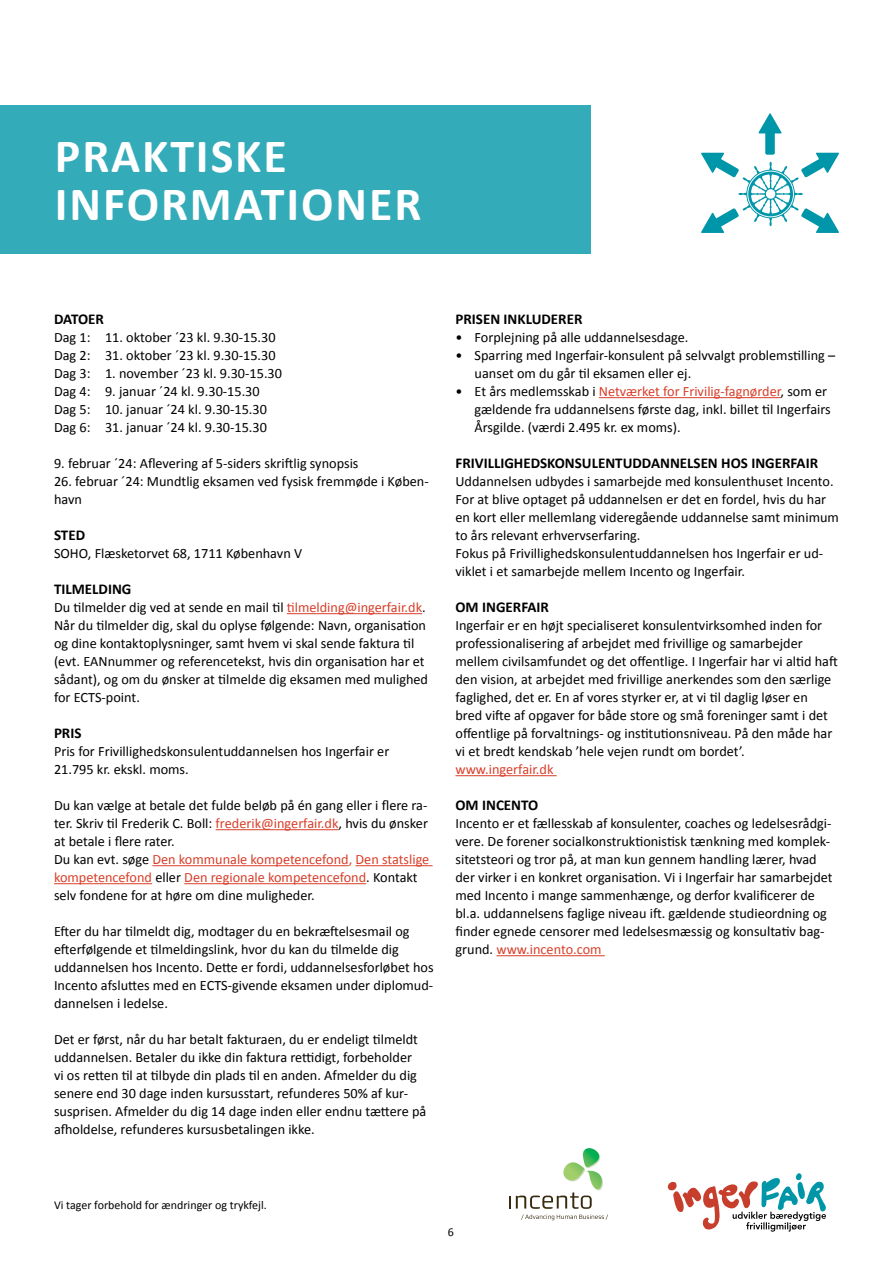
<style>
.page{position:relative;width:893px;height:1263px;background:#fff}
.page>*{position:absolute;margin:0;border:0;box-sizing:border-box;transform-origin:0 0}
.t1{font:700 48px/48px "Calibri";letter-spacing:.04em;color:#fff}
.t2{font:700 15px "Calibri";color:#000}
.t3{font:14.25px/18px "Calibri";color:#000}
.t4{font:14.25px "Calibri";color:#d83e29}
.t5{font:12px "Calibri";color:#000}
.s1{color:#d83e29}
</style>
<div class="page">
<div style="left:0;top:105px;width:591px;height:149px;background:#33abb9"></div>
<hr style="left:287px;top:613px;width:135px;height:1px;background:#d83e29">
<hr style="left:216px;top:829px;width:123px;height:1px;background:#d83e29">
<hr style="left:152px;top:865px;width:197px;height:1px;background:#d83e29">
<hr style="left:356px;top:865px;width:77px;height:1px;background:#d83e29">
<hr style="left:54px;top:883px;width:98px;height:1px;background:#d83e29">
<hr style="left:184px;top:883px;width:182px;height:1px;background:#d83e29">
<hr style="left:599px;top:397px;width:182px;height:1px;background:#d83e29">
<hr style="left:455px;top:775px;width:102px;height:1px;background:#d83e29">
<hr style="left:496px;top:955px;width:109px;height:1px;background:#d83e29">
<svg style="left:668px;top:1173px;width:158px;height:58px"></svg>
<svg style="left:509px;top:1148px;width:99px;height:72px"></svg>
<svg style="left:701px;top:113px;width:138px;height:120px"></svg>
<h1 class="t1" style="left:55px;top:131px;width:368px">PRAKTISKE<br>INFORMATIONER</h1>
<p class="t2" style="left:54px;top:308px;width:51px">DATOER</p>
<p class="t3" style="left:54px;top:328px;width:230px">Dag 1: 11. oktober ´23 kl. 9.30-15.30<br>Dag 2: 31. oktober ´23 kl. 9.30-15.30<br>Dag 3: 1. november ´23 kl. 9.30-15.30<br>Dag 4: 9. januar ´24 kl. 9.30-15.30<br>Dag 5: 10. januar ´24 kl. 9.30-15.30<br>Dag 6: 31. januar ´24 kl. 9.30-15.30</p>
<p class="t3" style="left:54px;top:454px;width:306px">9. februar ´24: Aflevering af 5-siders skriftlig synopsis</p>
<p class="t3" style="left:54px;top:472px;width:376px">26. februar ´24: Mundtlig eksamen ved fysisk fremmøde i Køben&shy;havn</p>
<p class="t2" style="left:54px;top:524px;width:33px">STED</p>
<p class="t3" style="left:54px;top:544px;width:250px">SOHO, Flæsketorvet 68, 1711 København V</p>
<p class="t2" style="left:54px;top:578px;width:79px">TILMELDING</p>
<p class="t3" style="left:54px;top:598px;width:376px">Du tilmelder dig ved at sende en mail til <span class="s1">tilmelding@ingerfair.dk</span>.<br>Når du tilmelder dig, skal du oplyse følgende: Navn, organisation og dine kontaktoplysninger, samt hvem vi skal sende faktura til (evt. EANnummer og referencetekst, hvis din organisation har et sådant), og om du ønsker at tilmelde dig eksamen med mulighed for ECTS-point.</p>
<p class="t2" style="left:54px;top:722px;width:29px">PRIS</p>
<p class="t3" style="left:54px;top:742px;width:337px">Pris for Frivillighedskonsulentuddannelsen hos Ingerfair er<br>21.795 kr. ekskl. moms.</p>
<p class="t3" style="left:54px;top:796px;width:377px">Du kan vælge at betale det fulde beløb på én gang eller i flere ra&shy;ter. Skriv til Frederik C. Boll: <span class="s1">frederik@ingerfair.dk</span>, hvis du ønsker at betale i flere rater.<br>Du kan evt. søge <span class="s1">Den kommunale kompetencefond, Den statslige kompetencefond</span> eller <span class="s1">Den regionale kompetencefond</span>. Kontakt selv fondene for at høre om dine muligheder.</p>
<p class="t3" style="left:54px;top:922px;width:381px">Efter du har tilmeldt dig, modtager du en bekræftelsesmail og efterfølgende et tilmeldingslink, hvor du kan du tilmelde dig uddannelsen hos Incento. Dette er fordi, uddannelsesforløbet hos Incento afsluttes med en ECTS-givende eksamen under diplomud&shy;dannelsen i ledelse.</p>
<p class="t3" style="left:54px;top:1030px;width:374px">Det er først, når du har betalt fakturaen, du er endeligt tilmeldt uddannelsen. Betaler du ikke din faktura rettidigt, forbeholder<br>vi os retten til at tilbyde din plads til en anden. Afmelder du dig senere end 30 dage inden kursusstart, refunderes 50% af kur&shy;susprisen. Afmelder du dig 14 dage inden eller endnu tættere på afholdelse, refunderes kursusbetalingen ikke.</p>
<p class="t2" style="left:455px;top:308px;width:128px">PRISEN INKLUDERER</p>
<p class="t3" style="left:455px;top:328px;width:235px">• Forplejning på alle uddannelsesdage.</p>
<p class="t3" style="left:475px;top:346px;width:362px;text-indent:-19px">• Sparring med Ingerfair-konsulent på selvvalgt problemstilling – uanset om du går til eksamen eller ej.</p>
<p class="t3" style="left:475px;top:382px;width:358px;text-indent:-19px">• Et års medlemsskab i <span class="s1">Netværket for Frivilig-fagnørder</span>, som er gældende fra uddannelsens første dag, inkl. billet til Ingerfairs<br>Årsgilde. (værdi 2.495 kr. ex moms).</p>
<p class="t2" style="left:455px;top:452px;width:364px">FRIVILLIGHEDSKONSULENTUDDANNELSEN HOS INGERFAIR</p>
<p class="t3" style="left:455px;top:472px;width:385px">Uddannelsen udbydes i samarbejde med konsulenthuset Incento.<br>For at blive optaget på uddannelsen er det en fordel, hvis du har en kort eller mellemlang videregående uddannelse samt minimum to års relevant erhvervserfaring.<br>Fokus på Frivillighedskonsulentuddannelsen hos Ingerfair er ud&shy;viklet i et samarbejde mellem Incento og Ingerfair.</p>
<p class="t2" style="left:455px;top:596px;width:95px">OM INGERFAIR</p>
<p class="t3" style="left:455px;top:616px;width:384px">Ingerfair er en højt specialiseret konsulentvirksomhed inden for professionalisering af arbejdet med frivillige og samarbejder mellem civilsamfundet og det offentlige. I Ingerfair har vi altid haft den vision, at arbejdet med frivillige anerkendes som den særlige faglighed, det er. En af vores styrker er, at vi til daglig løser en bred vifte af opgaver for både store og små foreninger samt i det offentlige på forvaltnings- og institutionsniveau. På den måde har vi et bredt kendskab ’hele vejen rundt om bordet’.</p>
<p class="t4" style="left:455px;top:759px;width:100px">www.ingerfair.dk</p>
<p class="t2" style="left:455px;top:794px;width:84px">OM INCENTO</p>
<p class="t3" style="left:455px;top:814px;width:379px">Incento er et fællesskab af konsulenter, coaches og ledelsesrådgi&shy;vere. De forener socialkonstruktionistisk tænkning med komplek&shy;sitetsteori og tror på, at man kun gennem handling lærer, hvad der virker i en konkret organisation. Vi i Ingerfair har samarbejdet med Incento i mange sammenhænge, og derfor kvalificerer de bl.a. uddannelsens faglige niveau ift. gældende studieordning og finder egnede censorer med ledelsesmæssig og konsultativ bag&shy;grund. <span class="s1">www.incento.com</span></p>
<p class="t5" style="left:54px;top:1197px;width:214px">Vi tager forbehold for ændringer og trykfejl.</p>
<p class="t5" style="left:448px;top:1223px;width:8px">6</p>
</div>
